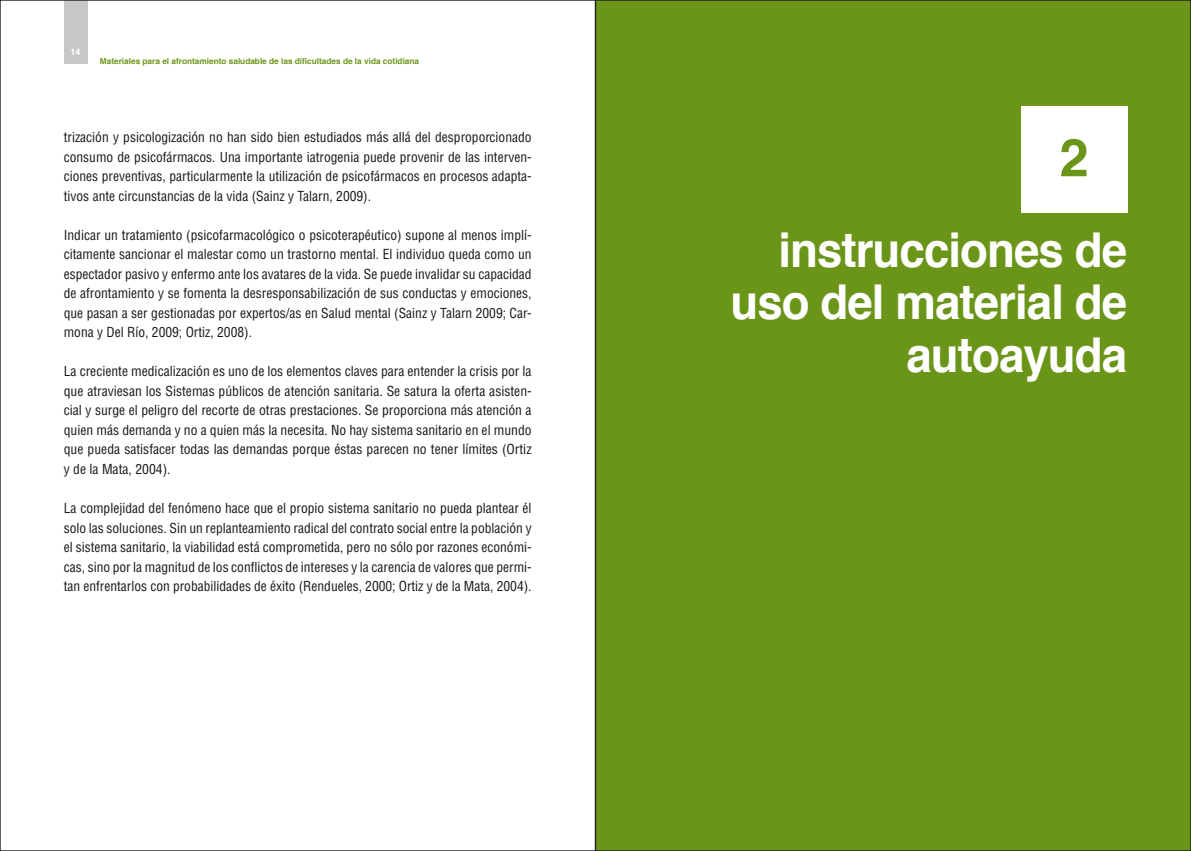
<style>
.page{position:relative;width:1191px;height:851px;background:#fff}
.page>*{position:absolute;margin:0;border:0;box-sizing:border-box;transform-origin:0 0}
.t1{font:700 52.5px "Helvetica";color:#6b9518}
.t2{font:700 48px/52.5px "Helvetica";letter-spacing:-.02em;color:#fff;text-align:right;scale:.95 1}
.t3{font:condensed 13.5px/19.5px "Helvetica";color:#1a171c;text-align:justify}
.t4{font:700 9px "Helvetica";color:#fff}
.t5{font:700 8.25px "Helvetica";color:#6b9518}
</style>
<div class="page">
<div style="left:64px;top:0;width:23px;height:64px;background:#c6c7c9"></div>
<div style="left:595px;top:0;width:596px;height:850px;background:#6b9518"></div>
<div style="left:1020px;top:106px;width:107px;height:107px;background:#fff"></div>
<p class="t4" style="left:70px;top:45px;width:12px">14</p>
<p class="t5" style="left:100px;top:54px;width:321px">Materiales para el afrontamiento saludable de las dificultades de la vida cotidiana</p>
<p class="t3" style="left:64px;top:127px;width:469px">trización y psicologización no han sido bien estudiados más allá del desproporcionado consumo de psicofármacos. Una importante iatrogenia puede provenir de las interven&shy;ciones preventivas, particularmente la utilización de psicofármacos en procesos adapta&shy;tivos ante circunstancias de la vida (Sainz y Talarn, 2009).</p>
<p class="t3" style="left:64px;top:225px;width:469px">Indicar un tratamiento (psicofarmacológico o psicoterapéutico) supone al menos implí&shy;citamente sancionar el malestar como un trastorno mental. El individuo queda como un espectador pasivo y enfermo ante los avatares de la vida. Se puede invalidar su capacidad de afrontamiento y se fomenta la desresponsabilización de sus conductas y emociones, que pasan a ser gestionadas por expertos/as en Salud mental (Sainz y Talarn 2009; Car&shy;mona y Del Río, 2009; Ortiz, 2008).</p>
<p class="t3" style="left:64px;top:361px;width:469px">La creciente medicalización es uno de los elementos claves para entender la crisis por la que atraviesan los Sistemas públicos de atención sanitaria. Se satura la oferta asisten&shy;cial y surge el peligro del recorte de otras prestaciones. Se proporciona más atención a quien más demanda y no a quien más la necesita. No hay sistema sanitario en el mundo que pueda satisfacer todas las demandas porque éstas parecen no tener límites (Ortiz y de la Mata, 2004).</p>
<p class="t3" style="left:64px;top:498px;width:469px">La complejidad del fenómeno hace que el propio sistema sanitario no pueda plantear él solo las soluciones. Sin un replanteamiento radical del contrato social entre la población y el sistema sanitario, la viabilidad está comprometida, pero no sólo por razones económi&shy;cas, sino por la magnitud de los conflictos de intereses y la carencia de valores que permi&shy;tan enfrentarlos con probabilidades de éxito (Rendueles, 2000; Ortiz y de la Mata, 2004).</p>
<h1 class="t1" style="left:1059px;top:115px;width:31px">2</h1>
<h2 class="t2" style="left:730px;top:224px;width:419px">instrucciones de uso del material de autoayuda</h2>
</div>
